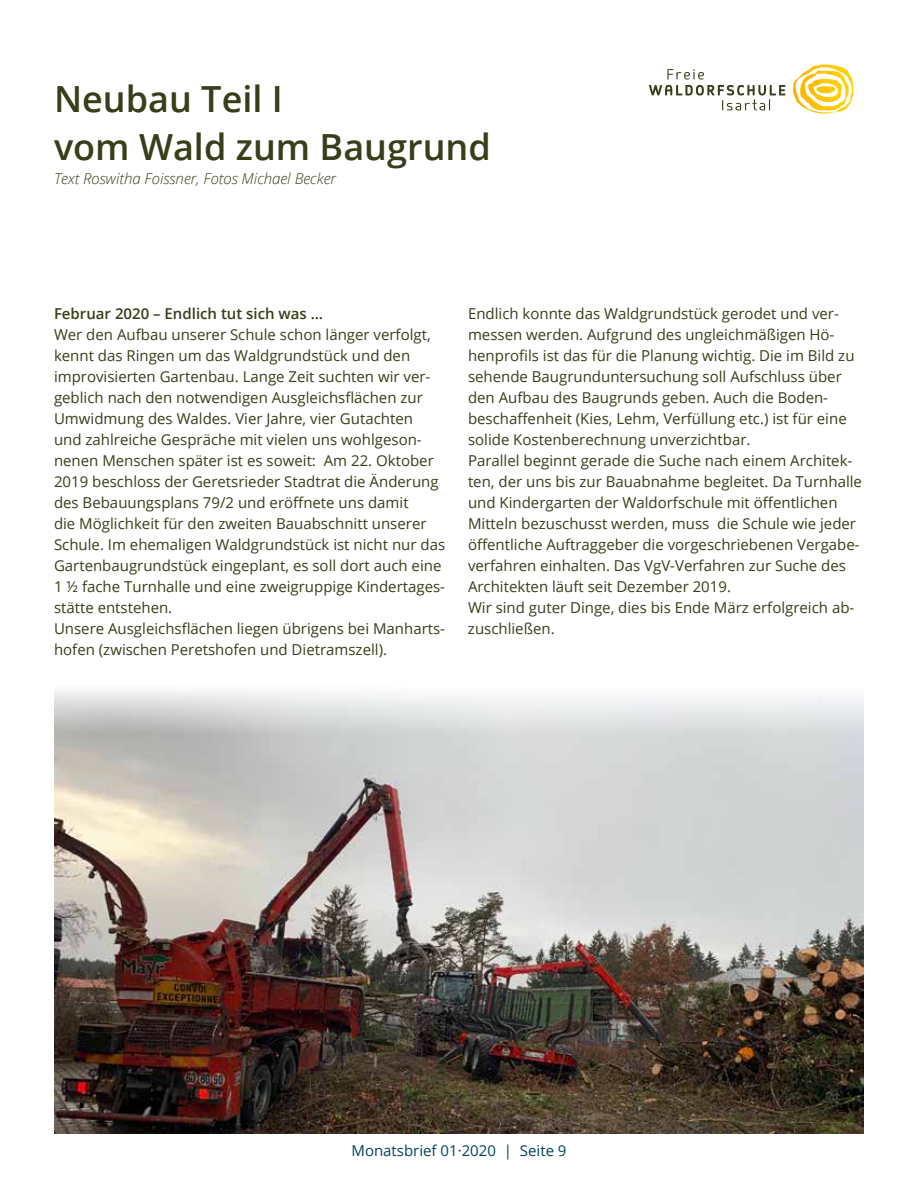
<style>
.page{position:relative;width:918px;height:1188px;background:#fff}
.page>*{position:absolute;margin:0;border:0;box-sizing:border-box;transform-origin:0 0}
.t1{font:600 36px/48px "Open Sans";color:#3a3d19}
.t2{font:15px/21px "Open Sans";color:#3a3d19}
.t3{font:italic 300 15px "Open Sans";color:#3a3d19}
.t4{font:600 15px "Open Sans";color:#3a3d19}
.t5{font:15px "Open Sans";color:#00445d}
</style>
<div class="page">
<img style="left:54px;top:740px;width:810px;height:394px">
<svg style="left:54px;top:691px;width:810px;height:49px"></svg>
<svg style="left:649px;top:69px;width:136px;height:41px"></svg>
<svg style="left:793px;top:65px;width:60px;height:49px"></svg>
<h1 class="t1" style="left:54px;top:75px;width:438px">Neubau Teil I<br>vom Wald zum Baugrund</h1>
<p class="t3" style="left:54px;top:169px;width:283px">Text Roswitha Foissner, Fotos Michael Becker</p>
<p class="t4" style="left:54px;top:303px;width:271px">Februar 2020 – Endlich tut sich was …</p>
<p class="t2" style="left:54px;top:324px;width:393px">Wer den Aufbau unserer Schule schon länger verfolgt, kennt das Ringen um das Waldgrundstück und den improvisierten Gartenbau. Lange Zeit suchten wir ver&shy;geblich nach den notwendigen Ausgleichsflächen zur Umwidmung des Waldes. Vier Jahre, vier Gutachten<br>und zahlreiche Gespräche mit vielen uns wohlgeson&shy;nenen Menschen später ist es soweit: Am 22. Oktober 2019 beschloss der Geretsrieder Stadtrat die Änderung des Bebauungsplans 79/2 und eröffnete uns damit<br>die Möglichkeit für den zweiten Bauabschnitt unserer Schule. Im ehemaligen Waldgrundstück ist nicht nur das Gartenbaugrundstück eingeplant, es soll dort auch eine 1 ½ fache Turnhalle und eine zweigruppige Kindertages&shy;stätte entstehen.<br>Unsere Ausgleichsflächen liegen übrigens bei Manharts&shy;hofen (zwischen Peretshofen und Dietramszell).</p>
<p class="t2" style="left:468px;top:303px;width:396px">Endlich konnte das Waldgrundstück gerodet und ver&shy;messen werden. Aufgrund des ungleichmäßigen Hö&shy;henprofils ist das für die Planung wichtig. Die im Bild zu sehende Baugrunduntersuchung soll Aufschluss über den Aufbau des Baugrunds geben. Auch die Boden&shy;beschaffenheit (Kies, Lehm, Verfüllung etc.) ist für eine solide Kostenberechnung unverzichtbar.<br>Parallel beginnt gerade die Suche nach einem Architek&shy;ten, der uns bis zur Bauabnahme begleitet. Da Turnhalle und Kindergarten der Waldorfschule mit öffentlichen Mitteln bezuschusst werden, muss die Schule wie jeder öffentliche Auftraggeber die vorgeschriebenen Vergabe&shy;verfahren einhalten. Das VgV-Verfahren zur Suche des Architekten läuft seit Dezember 2019.<br>Wir sind guter Dinge, dies bis Ende März erfolgreich ab&shy;zuschließen.</p>
<p class="t5" style="left:351px;top:1140px;width:217px">Monatsbrief 01·2020 | Seite 9</p>
</div>
